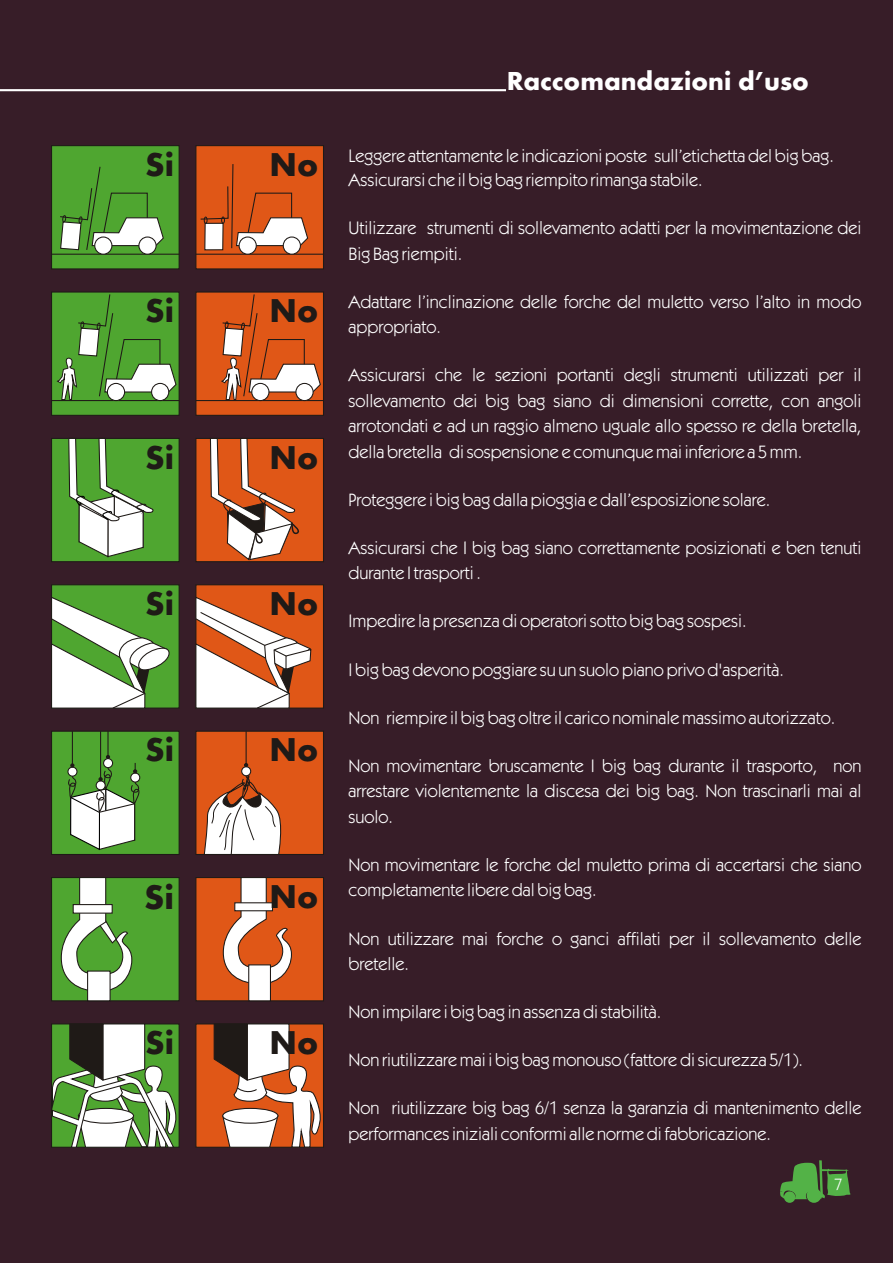
<style>
.page{position:relative;width:893px;height:1263px;background:#371d28}
.page>*{position:absolute;margin:0;border:0;box-sizing:border-box;transform-origin:0 0}
.t1{font:700 35.55px "Futura EFTUOP";color:#1f1a17}
.t2{font:700 34.35px "Futura EFTUOP";color:#1f1a17}
.t3{font:700 27px "Futura EFTUOP";color:#fff}
.t4{font:18px/25.3px "Itc Kabel";color:#fff}
.t5{font:16.5px "Itc Kabel";color:#fff}
</style>
<div class="page">
<svg style="left:780px;top:1160px;width:71px;height:39px"></svg>
<div style="left:807px;top:1188px;width:14px;height:15px;background:#53b247;border-radius:50%"></div>
<div style="left:784px;top:1191px;width:11px;height:12px;background:#53b247;border-radius:50%"></div>
<svg style="left:51px;top:145px;width:129px;height:125px;background:#5ca241"></svg>
<hr style="left:52px;top:254px;width:127px;height:1px;background:#1f1a17">
<svg style="left:94px;top:236px;width:18px;height:19px"></svg>
<svg style="left:138px;top:236px;width:19px;height:19px"></svg>
<svg style="left:195px;top:145px;width:129px;height:125px;background:#d2612d"></svg>
<hr style="left:196px;top:254px;width:127px;height:1px;background:#1f1a17">
<svg style="left:239px;top:236px;width:18px;height:19px"></svg>
<div style="left:283px;top:236px;width:18px;height:19px;background:#fff;border:1px solid #1f1a17;border-radius:50%"></div>
<svg style="left:51px;top:291px;width:129px;height:125px;background:#62a449"></svg>
<svg style="left:195px;top:877px;width:129px;height:125px;background:#d77344"></svg>
<svg style="left:51px;top:584px;width:129px;height:125px;background:#91bd80"></svg>
<svg style="left:51px;top:877px;width:129px;height:125px;background:#71ae5a"></svg>
<svg style="left:51px;top:1023px;width:129px;height:125px;background:#8baa7e"></svg>
<svg style="left:195px;top:291px;width:129px;height:125px;background:#d16736"></svg>
<svg style="left:195px;top:438px;width:129px;height:124px;background:#ce6d40"></svg>
<svg style="left:195px;top:584px;width:129px;height:125px;background:#d99271"></svg>
<svg style="left:195px;top:731px;width:129px;height:124px;background:#d57549"></svg>
<svg style="left:195px;top:1023px;width:129px;height:125px;background:#c78769"></svg>
<svg style="left:51px;top:438px;width:129px;height:124px;background:#71ab5b"></svg>
<svg style="left:51px;top:731px;width:129px;height:124px;background:#6aa853"></svg>
<hr style="left:0;top:89px;width:506px;height:2px;background:#fff">
<h2 class="t2" style="left:145px;top:151px;width:30px">Si</h2>
<h2 class="t2" style="left:270px;top:151px;width:50px">No</h2>
<h2 class="t2" style="left:145px;top:297px;width:30px">Si</h2>
<h2 class="t2" style="left:270px;top:297px;width:50px">No</h2>
<h2 class="t2" style="left:145px;top:443px;width:30px">Si</h2>
<h2 class="t2" style="left:270px;top:443px;width:50px">No</h2>
<h2 class="t2" style="left:145px;top:590px;width:30px">Si</h2>
<h2 class="t2" style="left:270px;top:590px;width:50px">No</h2>
<h2 class="t2" style="left:145px;top:736px;width:30px">Si</h2>
<h2 class="t2" style="left:270px;top:736px;width:50px">No</h2>
<h1 class="t1" style="left:144px;top:883px;width:31px">Si</h1>
<h2 class="t2" style="left:270px;top:882px;width:50px">No</h2>
<h2 class="t2" style="left:145px;top:1029px;width:30px">Si</h2>
<h2 class="t2" style="left:270px;top:1029px;width:50px">No</h2>
<h3 class="t3" style="left:507px;top:70px;width:304px">Raccomandazioni d’uso</h3>
<p class="t4" style="left:348px;top:145px;width:487px;line-height:24.2px">Leggere attentamente le indicazioni poste sull’etichetta del big bag.<br>Assicurarsi che il big bag riempito rimanga stabile.</p>
<p class="t4" style="left:348px;top:217px;width:515px">Utilizzare strumenti di sollevamento adatti per la movimentazione dei<br>Big Bag riempiti.</p>
<p class="t4" style="left:348px;top:290px;width:515px">Adattare l’inclinazione delle forche del muletto verso l’alto in modo appropriato.</p>
<p class="t4" style="left:348px;top:364px;width:515px;text-align:justify">Assicurarsi che le sezioni portanti degli strumenti utilizzati per il sollevamento dei big bag siano di dimensioni corrette, con angoli arrotondati e ad un raggio almeno uguale allo spesso re della bretella, della bretella di sospensione e comunque mai inferiore a 5 mm.</p>
<p class="t4" style="left:348px;top:488px;width:424px">Proteggere i big bag dalla pioggia e dall’esposizione solare.</p>
<p class="t4" style="left:348px;top:536px;width:515px">Assicurarsi che I big bag siano correttamente posizionati e ben tenuti durante I trasporti .</p>
<p class="t4" style="left:348px;top:610px;width:400px">Impedire la presenza di operatori sotto big bag sospesi.</p>
<p class="t4" style="left:348px;top:658px;width:437px">I big bag devono poggiare su un suolo piano privo d'asperità.</p>
<p class="t4" style="left:348px;top:706px;width:489px">Non riempire il big bag oltre il carico nominale massimo autorizzato.</p>
<p class="t4" style="left:348px;top:754px;width:515px;text-align:justify">Non movimentare bruscamente I big bag durante il trasporto, non arrestare violentemente la discesa dei big bag. Non trascinarli mai al suolo.</p>
<p class="t4" style="left:348px;top:853px;width:515px">Non movimentare le forche del muletto prima di accertarsi che siano completamente libere dal big bag.</p>
<p class="t4" style="left:348px;top:927px;width:515px">Non utilizzare mai forche o ganci affilati per il sollevamento delle bretelle.</p>
<p class="t4" style="left:348px;top:1000px;width:315px">Non impilare i big bag in assenza di stabilità.</p>
<p class="t4" style="left:348px;top:1049px;width:456px">Non riutilizzare mai i big bag monouso (fattore di sicurezza 5/1).</p>
<p class="t4" style="left:348px;top:1097px;width:515px">Non riutilizzare big bag 6/1 senza la garanzia di mantenimento delle performances iniziali conformi alle norme di fabbricazione.</p>
<p class="t5" style="left:834px;top:1178px;width:10px">7</p>
</div>
